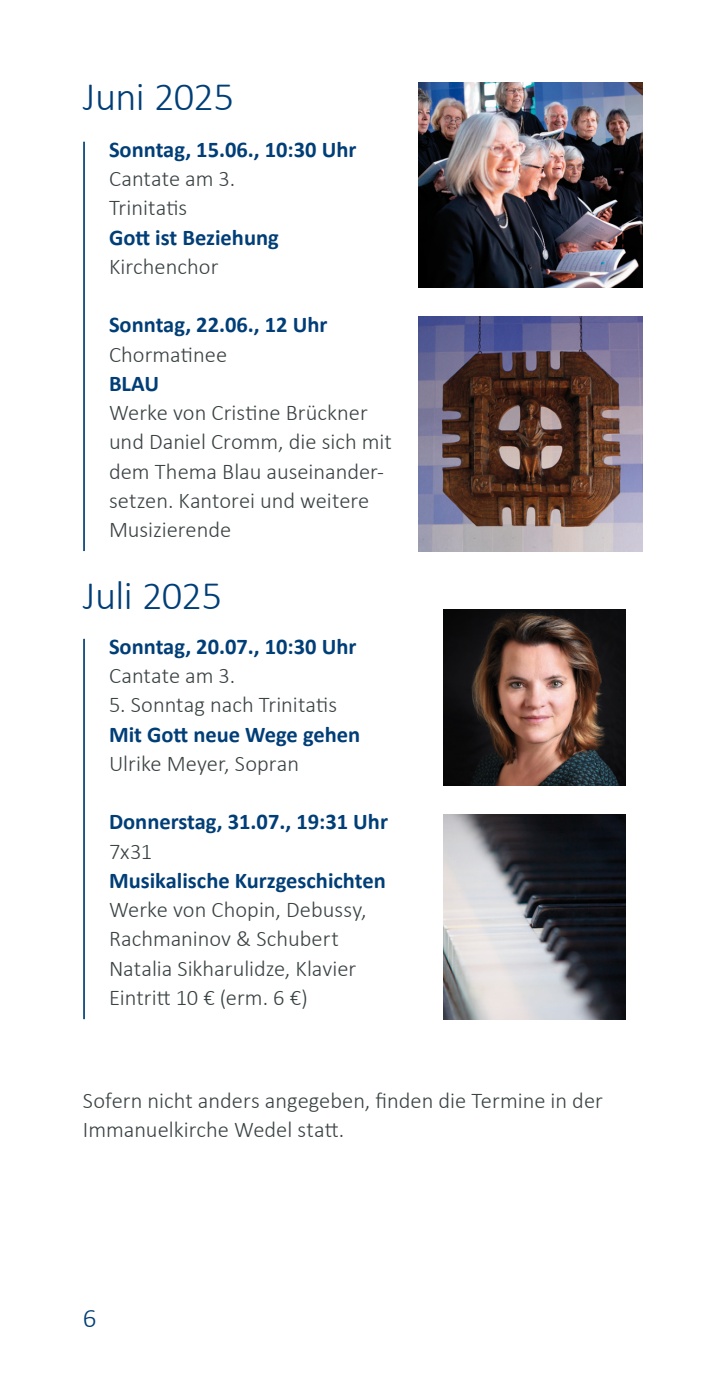
<style>
.page{position:relative;width:708px;height:1378px;background:#fff}
.page>*{position:absolute;margin:0;border:0;box-sizing:border-box;transform-origin:0 0}
.t1{font:300 40.5px "Calibri";letter-spacing:-.015em;color:#003e77}
.t2{font:300 27px "Calibri";color:#003e77}
.t3{font:300 22.5px/29.2px "Calibri";color:#3a4243}
.t4{font:700 22.5px "Calibri";color:#003e77}
</style>
<div class="page">
<hr style="left:83px;top:639px;width:2px;height:380px;background:#003e77">
<img style="left:443px;top:609px;width:182px;height:176px">
<img style="left:443px;top:814px;width:182px;height:205px">
<img style="left:419px;top:83px;width:223px;height:205px">
<img style="left:419px;top:317px;width:223px;height:234px">
<hr style="left:83px;top:142px;width:2px;height:409px;background:#003e77">
<h1 class="t1" style="left:83px;top:71px;width:153px">Juni 2025</h1>
<p class="t4" style="left:109px;top:133px;width:249px">Sonntag, 15.06., 10:30 Uhr</p>
<p class="t3" style="left:109px;top:164px;width:128px">Cantate am 3.<br>Trinitatis</p>
<p class="t4" style="left:109px;top:221px;width:171px">Gott ist Beziehung</p>
<p class="t3" style="left:109px;top:251px;width:111px">Kirchenchor</p>
<p class="t4" style="left:109px;top:309px;width:220px">Sonntag, 22.06., 12 Uhr</p>
<p class="t3" style="left:109px;top:339px;width:120px">Chormatinee</p>
<p class="t4" style="left:109px;top:367px;width:52px">BLAU</p>
<p class="t3" style="left:109px;top:398px;width:285px">Werke von Cristine Brückner und Daniel Cromm, die sich mit dem Thema Blau auseinander&shy;setzen. Kantorei und weitere<br>Musizierende</p>
<h1 class="t1" style="left:83px;top:570px;width:141px">Juli 2025</h1>
<p class="t4" style="left:109px;top:630px;width:249px">Sonntag, 20.07., 10:30 Uhr</p>
<p class="t3" style="left:109px;top:661px;width:128px">Cantate am 3.</p>
<p class="t3" style="left:109px;top:690px;width:230px">5. Sonntag nach Trinitatis</p>
<p class="t4" style="left:109px;top:718px;width:253px">Mit Gott neue Wege gehen</p>
<p class="t3" style="left:109px;top:748px;width:192px">Ulrike Meyer, Sopran</p>
<p class="t4" style="left:109px;top:806px;width:280px">Donnerstag, 31.07., 19:31 Uhr</p>
<p class="t3" style="left:109px;top:836px;width:45px">7x31</p>
<p class="t4" style="left:109px;top:864px;width:278px">Musikalische Kurzgeschichten</p>
<p class="t3" style="left:109px;top:895px;width:259px">Werke von Chopin, Debussy,<br>Rachmaninov &amp; Schubert<br>Natalia Sikharulidze, Klavier<br>Eintritt 10 € (erm. 6 €)</p>
<p class="t3" style="left:83px;top:1085px;width:521px">Sofern nicht anders angegeben, finden die Termine in der<br>Immanuelkirche Wedel statt.</p>
<p class="t2" style="left:83px;top:1301px;width:15px">6</p>
</div>
